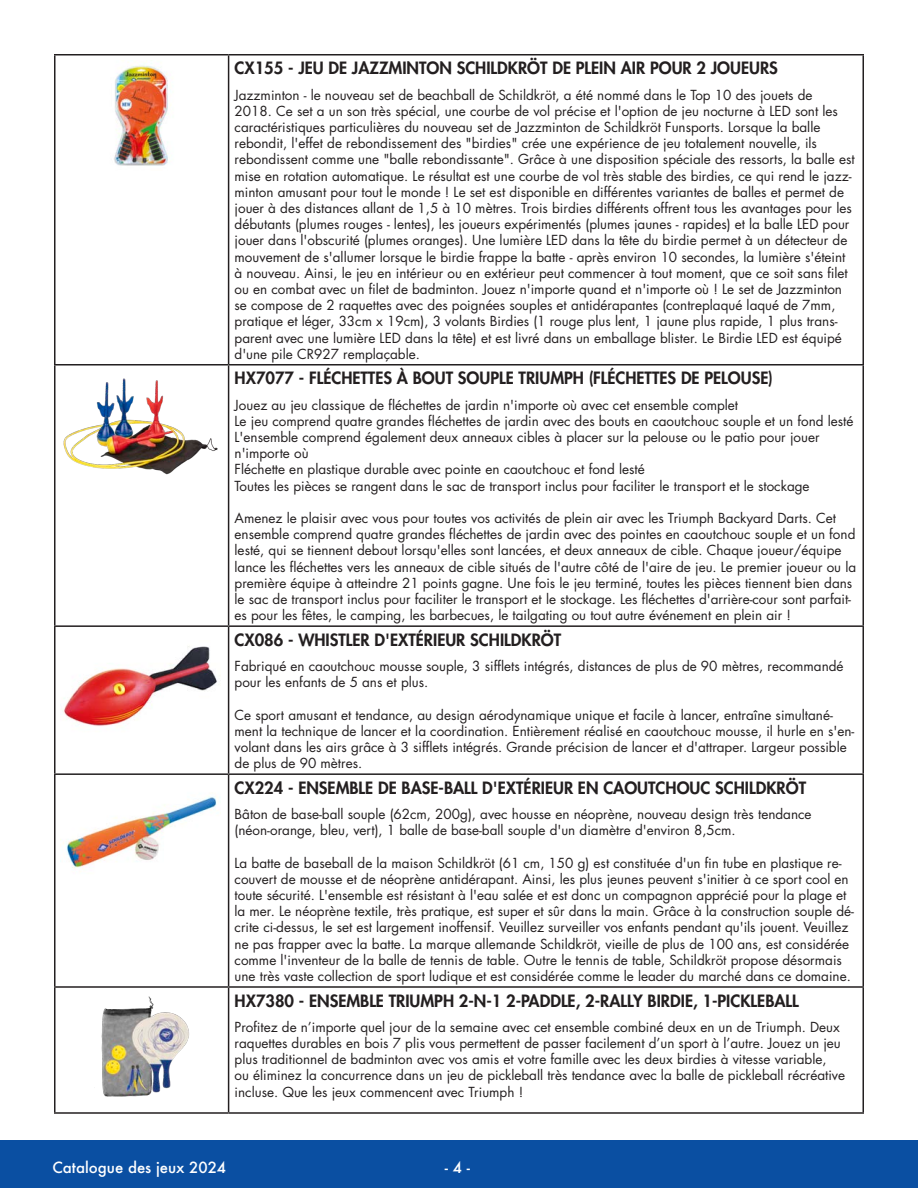
<style>
.page{position:relative;width:918px;height:1188px;background:#fff}
.page>*{position:absolute;margin:0;border:0;box-sizing:border-box;transform-origin:0 0}
.Body{font:800 16.5px "Futura Std";color:#231f20}
.t1{font:500 15px "Futura";color:#fff}
.Body-2{font:13.5px/16.2px "Futura Std";color:#231f20}
</style>
<div class="page">
<div style="left:0;top:1140px;width:918px;height:48px;background:#0a4fa2"></div>
<hr style="left:54px;top:54px;width:175px;height:2px;background:#231f20">
<hr style="left:54px;top:55px;width:2px;height:309px;background:#231f20">
<hr style="left:229px;top:54px;width:635px;height:2px;background:#231f20">
<hr style="left:228px;top:55px;width:1px;height:309px;background:#231f20">
<hr style="left:862px;top:55px;width:2px;height:309px;background:#231f20">
<hr style="left:54px;top:364px;width:175px;height:2px;background:#231f20">
<hr style="left:54px;top:366px;width:2px;height:259px;background:#231f20">
<hr style="left:229px;top:364px;width:635px;height:2px;background:#231f20">
<hr style="left:228px;top:366px;width:1px;height:259px;background:#231f20">
<hr style="left:862px;top:366px;width:2px;height:259px;background:#231f20">
<hr style="left:54px;top:625px;width:175px;height:2px;background:#231f20">
<hr style="left:54px;top:627px;width:2px;height:146px;background:#231f20">
<hr style="left:229px;top:625px;width:635px;height:2px;background:#231f20">
<hr style="left:228px;top:627px;width:1px;height:146px;background:#231f20">
<hr style="left:862px;top:627px;width:2px;height:146px;background:#231f20">
<hr style="left:54px;top:773px;width:175px;height:2px;background:#231f20">
<hr style="left:54px;top:775px;width:2px;height:211px;background:#231f20">
<hr style="left:229px;top:773px;width:635px;height:2px;background:#231f20">
<hr style="left:228px;top:775px;width:1px;height:211px;background:#231f20">
<hr style="left:862px;top:775px;width:2px;height:211px;background:#231f20">
<hr style="left:54px;top:986px;width:175px;height:2px;background:#231f20">
<hr style="left:54px;top:988px;width:2px;height:124px;background:#231f20">
<hr style="left:229px;top:986px;width:635px;height:2px;background:#231f20">
<hr style="left:228px;top:988px;width:1px;height:124px;background:#231f20">
<hr style="left:862px;top:988px;width:2px;height:124px;background:#231f20">
<hr style="left:54px;top:1112px;width:175px;height:2px;background:#231f20">
<hr style="left:229px;top:1112px;width:635px;height:2px;background:#231f20">
<img style="left:114px;top:61px;width:57px;height:105px">
<img style="left:63px;top:378px;width:155px;height:97px">
<img style="left:63px;top:646px;width:154px;height:80px">
<img style="left:63px;top:797px;width:154px;height:75px">
<img style="left:101px;top:996px;width:88px;height:101px">
<p class="Body" style="left:235px;top:58px;width:545px">CX155 - JEU DE JAZZMINTON SCHILDKRÖT DE PLEIN AIR POUR 2 JOUEURS</p>
<p class="Body-2" style="left:235px;top:87px;width:622px">Jazzminton - le nouveau set de beachball de Schildkröt, a été nommé dans le Top 10 des jouets de<br>2018. Ce set a un son très spécial, une courbe de vol précise et l'option de jeu nocturne à LED sont les caractéristiques particulières du nouveau set de Jazzminton de Schildkröt Funsports. Lorsque la balle rebondit, l'effet de rebondissement des "birdies" crée une expérience de jeu totalement nouvelle, ils rebondissent comme une "balle rebondissante". Grâce à une disposition spéciale des ressorts, la balle est mise en rotation automatique. Le résultat est une courbe de vol très stable des birdies, ce qui rend le jazz&shy;minton amusant pour tout le monde ! Le set est disponible en différentes variantes de balles et permet de jouer à des distances allant de 1,5 à 10 mètres. Trois birdies différents offrent tous les avantages pour les débutants (plumes rouges - lentes), les joueurs expérimentés (plumes jaunes - rapides) et la balle LED pour jouer dans l'obscurité (plumes oranges). Une lumière LED dans la tête du birdie permet à un détecteur de mouvement de s'allumer lorsque le birdie frappe la batte - après environ 10 secondes, la lumière s'éteint à nouveau. Ainsi, le jeu en intérieur ou en extérieur peut commencer à tout moment, que ce soit sans filet ou en combat avec un filet de badminton. Jouez n'importe quand et n'importe où ! Le set de Jazzminton se compose de 2 raquettes avec des poignées souples et antidérapantes (contreplaqué laqué de 7mm, pratique et léger, 33cm x 19cm), 3 volants Birdies (1 rouge plus lent, 1 jaune plus rapide, 1 plus trans&shy;parent avec une lumière LED dans la tête) et est livré dans un emballage blister. Le Birdie LED est équipé d'une pile CR927 remplaçable.</p>
<p class="Body" style="left:235px;top:368px;width:540px">HX7077 - FLÉCHETTES À BOUT SOUPLE TRIUMPH (FLÉCHETTES DE PELOUSE)</p>
<p class="Body-2" style="left:235px;top:397px;width:620px">Jouez au jeu classique de fléchettes de jardin n'importe où avec cet ensemble complet<br>Le jeu comprend quatre grandes fléchettes de jardin avec des bouts en caoutchouc souple et un fond lesté L'ensemble comprend également deux anneaux cibles à placer sur la pelouse ou le patio pour jouer n'importe où<br>Fléchette en plastique durable avec pointe en caoutchouc et fond lesté<br>Toutes les pièces se rangent dans le sac de transport inclus pour faciliter le transport et le stockage</p>
<p class="Body-2" style="left:235px;top:510px;width:623px">Amenez le plaisir avec vous pour toutes vos activités de plein air avec les Triumph Backyard Darts. Cet ensemble comprend quatre grandes fléchettes de jardin avec des pointes en caoutchouc souple et un fond lesté, qui se tiennent debout lorsqu'elles sont lancées, et deux anneaux de cible. Chaque joueur/équipe lance les fléchettes vers les anneaux de cible situés de l'autre côté de l'aire de jeu. Le premier joueur ou la première équipe à atteindre 21 points gagne. Une fois le jeu terminé, toutes les pièces tiennent bien dans le sac de transport inclus pour faciliter le transport et le stockage. Les fléchettes d'arrière-cour sont parfait&shy;es pour les fêtes, le camping, les barbecues, le tailgating ou tout autre événement en plein air !</p>
<p class="Body" style="left:235px;top:629px;width:328px">CX086 - WHISTLER D'EXTÉRIEUR SCHILDKRÖT</p>
<p class="Body-2" style="left:235px;top:658px;width:611px">Fabriqué en caoutchouc mousse souple, 3 sifflets intégrés, distances de plus de 90 mètres, recommandé pour les enfants de 5 ans et plus.</p>
<p class="Body-2" style="left:235px;top:707px;width:621px">Ce sport amusant et tendance, au design aérodynamique unique et facile à lancer, entraîne simultané&shy;ment la technique de lancer et la coordination. Entièrement réalisé en caoutchouc mousse, il hurle en s'en&shy;volant dans les airs grâce à 3 sifflets intégrés. Grande précision de lancer et d'attraper. Largeur possible de plus de 90 mètres.</p>
<p class="Body" style="left:235px;top:777px;width:573px">CX224 - ENSEMBLE DE BASE-BALL D'EXTÉRIEUR EN CAOUTCHOUC SCHILDKRÖT</p>
<p class="Body-2" style="left:235px;top:806px;width:579px">Bâton de base-ball souple (62cm, 200g), avec housse en néoprène, nouveau design très tendance (néon-orange, bleu, vert), 1 balle de base-ball souple d'un diamètre d'environ 8,5cm.</p>
<p class="Body-2" style="left:235px;top:855px;width:621px">La batte de baseball de la maison Schildkröt (61 cm, 150 g) est constituée d'un fin tube en plastique re&shy;couvert de mousse et de néoprène antidérapant. Ainsi, les plus jeunes peuvent s'initier à ce sport cool en toute sécurité. L'ensemble est résistant à l'eau salée et est donc un compagnon apprécié pour la plage et la mer. Le néoprène textile, très pratique, est super et sûr dans la main. Grâce à la construction souple dé&shy;crite ci-dessus, le set est largement inoffensif. Veuillez surveiller vos enfants pendant qu'ils jouent. Veuillez ne pas frapper avec la batte. La marque allemande Schildkröt, vieille de plus de 100 ans, est considérée comme l'inventeur de la balle de tennis de table. Outre le tennis de table, Schildkröt propose désormais une très vaste collection de sport ludique et est considérée comme le leader du marché dans ce domaine.</p>
<p class="Body" style="left:235px;top:990px;width:566px">HX7380 - ENSEMBLE TRIUMPH 2-N-1 2-PADDLE, 2-RALLY BIRDIE, 1-PICKLEBALL</p>
<p class="Body-2" style="left:235px;top:1019px;width:612px">Profitez de n’importe quel jour de la semaine avec cet ensemble combiné deux en un de Triumph. Deux raquettes durables en bois 7 plis vous permettent de passer facilement d’un sport à l’autre. Jouez un jeu plus traditionnel de badminton avec vos amis et votre famille avec les deux birdies à vitesse variable,<br>ou éliminez la concurrence dans un jeu de pickleball très tendance avec la balle de pickleball récréative incluse. Que les jeux commencent avec Triumph !</p>
<p class="t1" style="left:52px;top:1158px;width:175px">Catalogue des jeux 2024</p>
<p class="t1" style="left:445px;top:1158px;width:27px">- 4 -</p>
</div>
